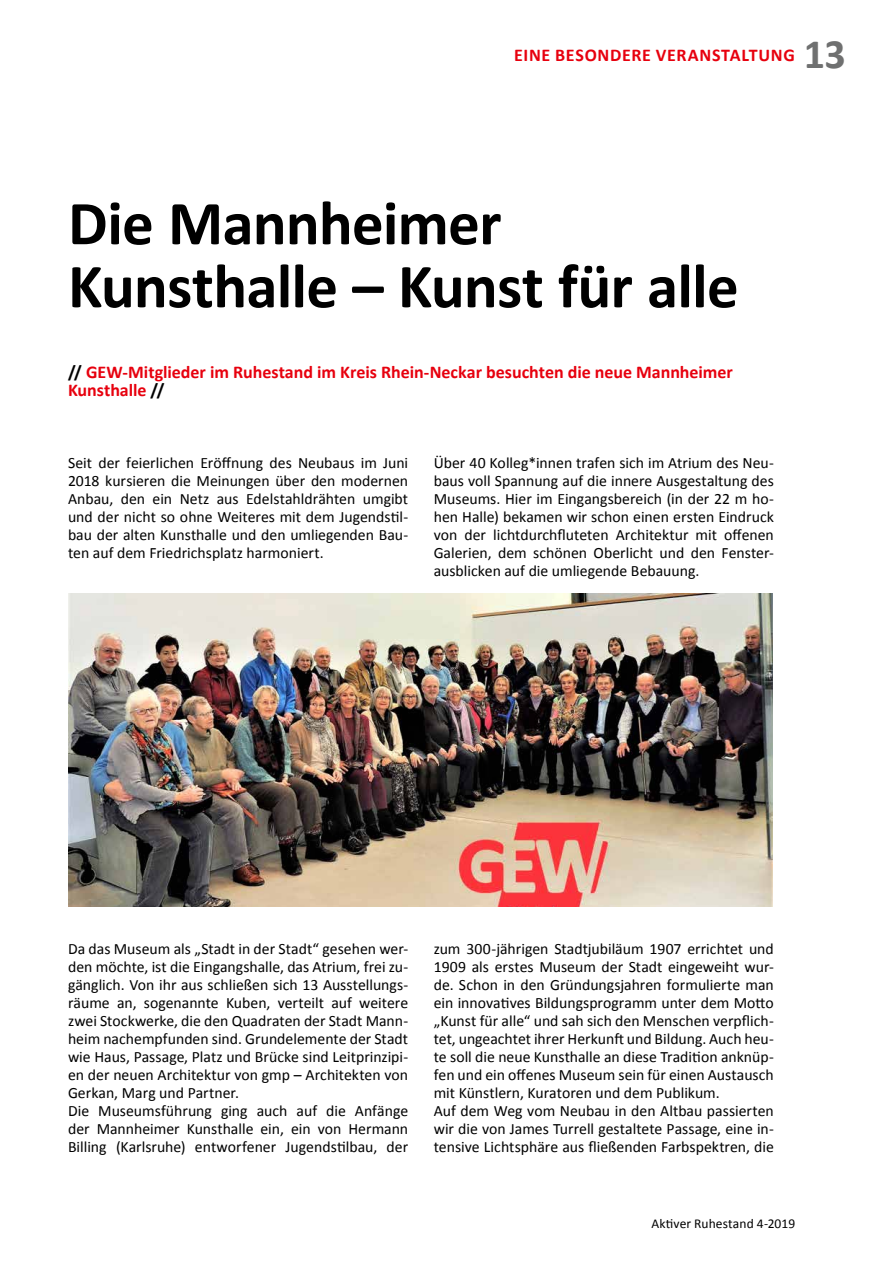
<style>
.page{position:relative;width:893px;height:1263px;background:#fff}
.page>*{position:absolute;margin:0;border:0;box-sizing:border-box;transform-origin:0 0}
.t1{font:700 63px/63px "Calibri";letter-spacing:-.01em;color:#000}
.t2{font:700 42px "Calibri";color:#6f7070}
.t3{font:700 18px/18px "Calibri";color:#e7000e}
.t4{font:700 18px "Calibri";letter-spacing:.04em;color:#e7000e}
.t5{font:15.75px/18px "Calibri";color:#000;text-align:justify}
.t6{font:13.5px "Calibri";letter-spacing:.005em;color:#000}
.s1{color:#000}
</style>
<div class="page">
<img style="left:68px;top:593px;width:705px;height:314px">
<p class="t4" style="left:514px;top:44px;width:282px">EINE BESONDERE VERANSTALTUNG</p>
<h2 class="t2" style="left:804px;top:27px;width:44px">13</h2>
<h1 class="t1" style="left:68px;top:192px;width:672px">Die Mannheimer<br>Kunsthalle – Kunst für alle</h1>
<p class="t3" style="left:68px;top:363px;width:666px"><span class="s1">//</span> GEW-Mitglieder im Ruhestand im Kreis Rhein-Neckar besuchten die neue Mannheimer<br>Kunsthalle <span class="s1">//</span></p>
<p class="t5" style="left:68px;top:454px;width:342px">Seit der feierlichen Eröffnung des Neubaus im Juni 2018 kursieren die Meinungen über den modernen Anbau, den ein Netz aus Edelstahldrähten umgibt und der nicht so ohne Weiteres mit dem Jugendstil&shy;bau der alten Kunsthalle und den umliegenden Bau&shy;ten auf dem Friedrichsplatz harmoniert.</p>
<p class="t5" style="left:434px;top:454px;width:342px">Über 40 Kolleg*innen trafen sich im Atrium des Neu&shy;baus voll Spannung auf die innere Ausgestaltung des Museums. Hier im Eingangsbereich (in der 22 m ho&shy;hen Halle) bekamen wir schon einen ersten Eindruck von der lichtdurchfluteten Architektur mit offenen Galerien, dem schönen Oberlicht und den Fenster&shy;ausblicken auf die umliegende Bebauung.</p>
<p class="t5" style="left:68px;top:940px;width:342px;text-align:left">Da das Museum als „Stadt in der Stadt“ gesehen wer&shy;den möchte, ist die Eingangshalle, das Atrium, frei zu&shy;gänglich. Von ihr aus schließen sich 13 Ausstellungs&shy;räume an, sogenannte Kuben, verteilt auf weitere zwei Stockwerke, die den Quadraten der Stadt Mann&shy;heim nachempfunden sind. Grundelemente der Stadt wie Haus, Passage, Platz und Brücke sind Leitprinzipi&shy;en der neuen Architektur von gmp – Architekten von Gerkan, Marg und Partner.<br>Die Museumsführung ging auch auf die Anfänge der Mannheimer Kunsthalle ein, ein von Hermann Billing (Karlsruhe) entworfener Jugendstilbau, der</p>
<p class="t5" style="left:434px;top:940px;width:342px;text-align:left">zum 300-jährigen Stadtjubiläum 1907 errichtet und 1909 als erstes Museum der Stadt eingeweiht wur&shy;de. Schon in den Gründungsjahren formulierte man ein innovatives Bildungsprogramm unter dem Motto „Kunst für alle“ und sah sich den Menschen verpflich&shy;tet, ungeachtet ihrer Herkunft und Bildung. Auch heu&shy;te soll die neue Kunsthalle an diese Tradition anknüp&shy;fen und ein offenes Museum sein für einen Austausch mit Künstlern, Kuratoren und dem Publikum.<br>Auf dem Weg vom Neubau in den Altbau passierten wir die von James Turrell gestaltete Passage, eine in&shy;tensive Lichtsphäre aus fließenden Farbspektren, die</p>
<p class="t6" style="left:651px;top:1215px;width:145px">Aktiver Ruhestand 4-2019</p>
</div>
